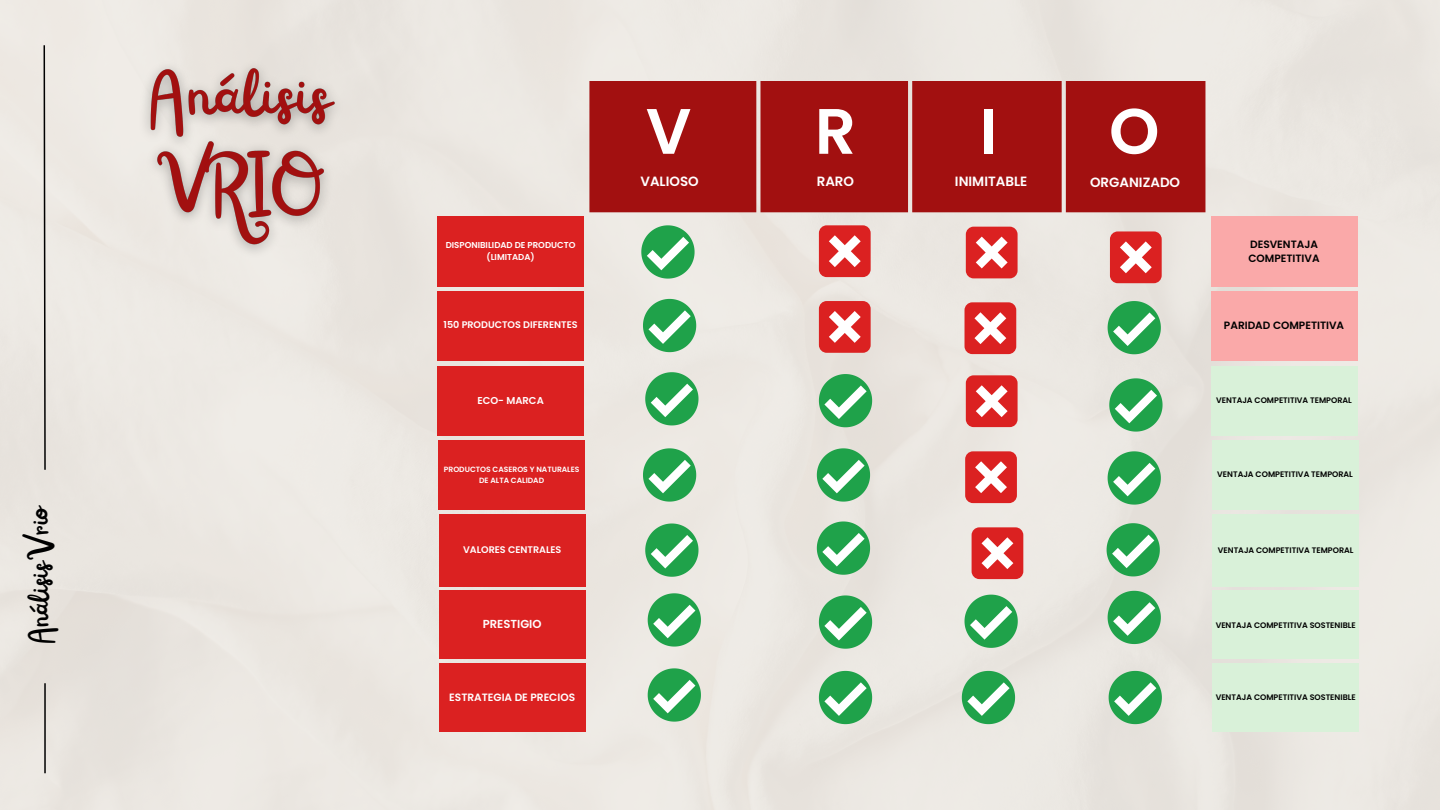
<style>
.page{position:relative;width:1440px;height:810px;background:#ece8e2}
.page>*{position:absolute;margin:0;border:0;box-sizing:border-box;transform-origin:0 0}
.t1{font:600 64.1px "Poppins";color:#fff}
.t2{font:33.3px "Railey";color:#000}
.t3{font:600 13.4px "Poppins";color:#fff}
.t4{font:600 11.6px "Poppins";color:#fff}
.t5{font:600 10.6px/14.2px "Poppins";color:#000}
.t6{font:600 10.6px "Poppins";color:#fff}
.t7{font:600 10px "Poppins";color:#fff}
.t8{font:600 9.6px "Poppins";color:#fff}
.t9{font:600 8.6px "Poppins";color:#fff}
.t10{font:600 8px "Poppins";color:#000}
.t11{font:600 7.6px/10.5px "Poppins";color:#fff;text-align:center}
</style>
<div class="page">
<svg style="left:43px;top:44px;width:4px;height:427px;background:#93918d"></svg>
<hr style="left:44px;top:683px;width:2px;height:90px;background:#000">
<div style="left:589px;top:81px;width:616px;height:131px;background:#a21010"></div>
<div style="left:437px;top:217px;width:147px;height:70px;background:#db2121"></div>
<div style="left:437px;top:291px;width:147px;height:69px;background:#db2121"></div>
<div style="left:437px;top:366px;width:147px;height:70px;background:#db2121"></div>
<div style="left:438px;top:441px;width:147px;height:69px;background:#db2121"></div>
<div style="left:439px;top:514px;width:147px;height:73px;background:#db2121"></div>
<div style="left:439px;top:663px;width:147px;height:69px;background:#db2121"></div>
<div style="left:439px;top:591px;width:147px;height:68px;background:#db2121"></div>
<div style="left:1211px;top:217px;width:146px;height:70px;background:#faa9a9"></div>
<div style="left:1211px;top:291px;width:146px;height:69px;background:#faa9a9"></div>
<div style="left:1211px;top:366px;width:146px;height:70px;background:#d9f1d9"></div>
<div style="left:1212px;top:441px;width:146px;height:69px;background:#d9f1d9"></div>
<div style="left:1212px;top:514px;width:147px;height:73px;background:#d9f1d9"></div>
<div style="left:1212px;top:663px;width:147px;height:69px;background:#d9f1d9"></div>
<div style="left:1212px;top:591px;width:147px;height:68px;background:#d9f1d9"></div>
<svg style="left:643px;top:299px;width:53px;height:53px;background:#6bbe85"></svg>
<div style="left:819px;top:225px;width:52px;height:52px;background:#db2121;border-radius:8px"></div>
<svg style="left:829px;top:235px;width:32px;height:32px"></svg>
<svg style="left:645px;top:372px;width:53px;height:53px;background:#6bbe84"></svg>
<svg style="left:819px;top:374px;width:53px;height:53px;background:#6abc83"></svg>
<svg style="left:643px;top:448px;width:53px;height:54px;background:#6dbf86"></svg>
<svg style="left:817px;top:448px;width:53px;height:54px;background:#6cbd84"></svg>
<svg style="left:645px;top:524px;width:53px;height:53px;background:#6bbe84"></svg>
<svg style="left:817px;top:521px;width:53px;height:54px;background:#6cbe85"></svg>
<svg style="left:648px;top:593px;width:53px;height:54px;background:#6dbf86"></svg>
<svg style="left:819px;top:595px;width:53px;height:54px;background:#6cbe85"></svg>
<svg style="left:965px;top:595px;width:53px;height:53px;background:#6bbe85"></svg>
<svg style="left:1108px;top:591px;width:53px;height:53px;background:#6abd83"></svg>
<svg style="left:648px;top:668px;width:53px;height:54px;background:#6dbf86"></svg>
<svg style="left:819px;top:671px;width:53px;height:53px;background:#6bbe84"></svg>
<svg style="left:962px;top:671px;width:53px;height:53px;background:#6abe84"></svg>
<svg style="left:1109px;top:671px;width:53px;height:53px;background:#6abd83"></svg>
<img style="left:133px;top:52px;width:221px;height:214px">
<svg style="left:641px;top:225px;width:54px;height:54px;background:#70c088"></svg>
<div style="left:966px;top:227px;width:52px;height:51px;background:#db2121;border-radius:8px"></div>
<svg style="left:976px;top:237px;width:32px;height:31px"></svg>
<div style="left:1110px;top:231px;width:52px;height:52px;background:#db2121;border-radius:8px"></div>
<svg style="left:1120px;top:241px;width:32px;height:32px"></svg>
<div style="left:819px;top:301px;width:52px;height:52px;background:#db2121;border-radius:8px"></div>
<svg style="left:829px;top:311px;width:32px;height:32px"></svg>
<div style="left:965px;top:302px;width:51px;height:52px;background:#db2121;border-radius:8px"></div>
<svg style="left:974px;top:312px;width:32px;height:32px"></svg>
<svg style="left:1108px;top:301px;width:53px;height:53px;background:#6abd83"></svg>
<div style="left:966px;top:375px;width:52px;height:52px;background:#db2121;border-radius:8px"></div>
<svg style="left:976px;top:385px;width:32px;height:32px"></svg>
<svg style="left:1109px;top:378px;width:54px;height:54px;background:#6ebf87"></svg>
<div style="left:965px;top:451px;width:52px;height:52px;background:#db2121;border-radius:8px"></div>
<svg style="left:975px;top:461px;width:32px;height:32px"></svg>
<svg style="left:1108px;top:451px;width:53px;height:54px;background:#6cbe85"></svg>
<svg style="left:1107px;top:523px;width:53px;height:53px;background:#6abd83"></svg>
<div style="left:972px;top:527px;width:51px;height:52px;background:#db2121;border-radius:8px"></div>
<svg style="left:982px;top:537px;width:31px;height:32px"></svg>
<p class="t2" style="left:22px;top:645px;width:142px;rotate:-90deg">Análisis Vrio</p>
<p class="t1" style="left:646px;top:86px;width:47px">V</p>
<p class="t1" style="left:815px;top:86px;width:43px">R</p>
<p class="t1" style="left:980px;top:86px;width:19px">I</p>
<p class="t1" style="left:1109px;top:86px;width:52px">O</p>
<p class="t3" style="left:641px;top:172px;width:60px">VALIOSO</p>
<p class="t3" style="left:817px;top:172px;width:39px">RARO</p>
<p class="t3" style="left:955px;top:172px;width:74px">INIMITABLE</p>
<p class="t3" style="left:1090px;top:173px;width:92px">ORGANIZADO</p>
<p class="t9" style="left:446px;top:239px;width:131px">DISPONIBILIDAD DE PRODUCTO</p>
<p class="t9" style="left:487px;top:251px;width:50px">(LIMITADA)</p>
<p class="t5" style="left:1248px;top:237px;width:73px">DESVENTAJA<br>COMPETITIVA</p>
<p class="t8" style="left:444px;top:318px;width:136px">150 PRODUCTOS DIFERENTES</p>
<p class="t5" style="left:1224px;top:318px;width:122px">PARIDAD COMPETITIVA</p>
<p class="t7" style="left:477px;top:394px;width:68px">ECO- MARCA</p>
<p class="t10" style="left:1216px;top:395px;width:137px">VENTAJA COMPETITIVA TEMPORAL</p>
<p class="t11" style="left:444px;top:464px;width:137px">PRODUCTOS CASEROS Y NATURALES<br>DE ALTA CALIDAD</p>
<p class="t10" style="left:1217px;top:469px;width:137px">VENTAJA COMPETITIVA TEMPORAL</p>
<p class="t8" style="left:463px;top:543px;width:100px">VALORES CENTRALES</p>
<p class="t10" style="left:1218px;top:544px;width:137px">VENTAJA COMPETITIVA TEMPORAL</p>
<p class="t4" style="left:483px;top:616px;width:60px">PRESTIGIO</p>
<p class="t10" style="left:1216px;top:619px;width:142px">VENTAJA COMPETITIVA SOSTENIBLE</p>
<p class="t6" style="left:449px;top:690px;width:127px">ESTRATEGIA DE PRECIOS</p>
<p class="t10" style="left:1216px;top:692px;width:142px">VENTAJA COMPETITIVA SOSTENIBLE</p>
</div>
